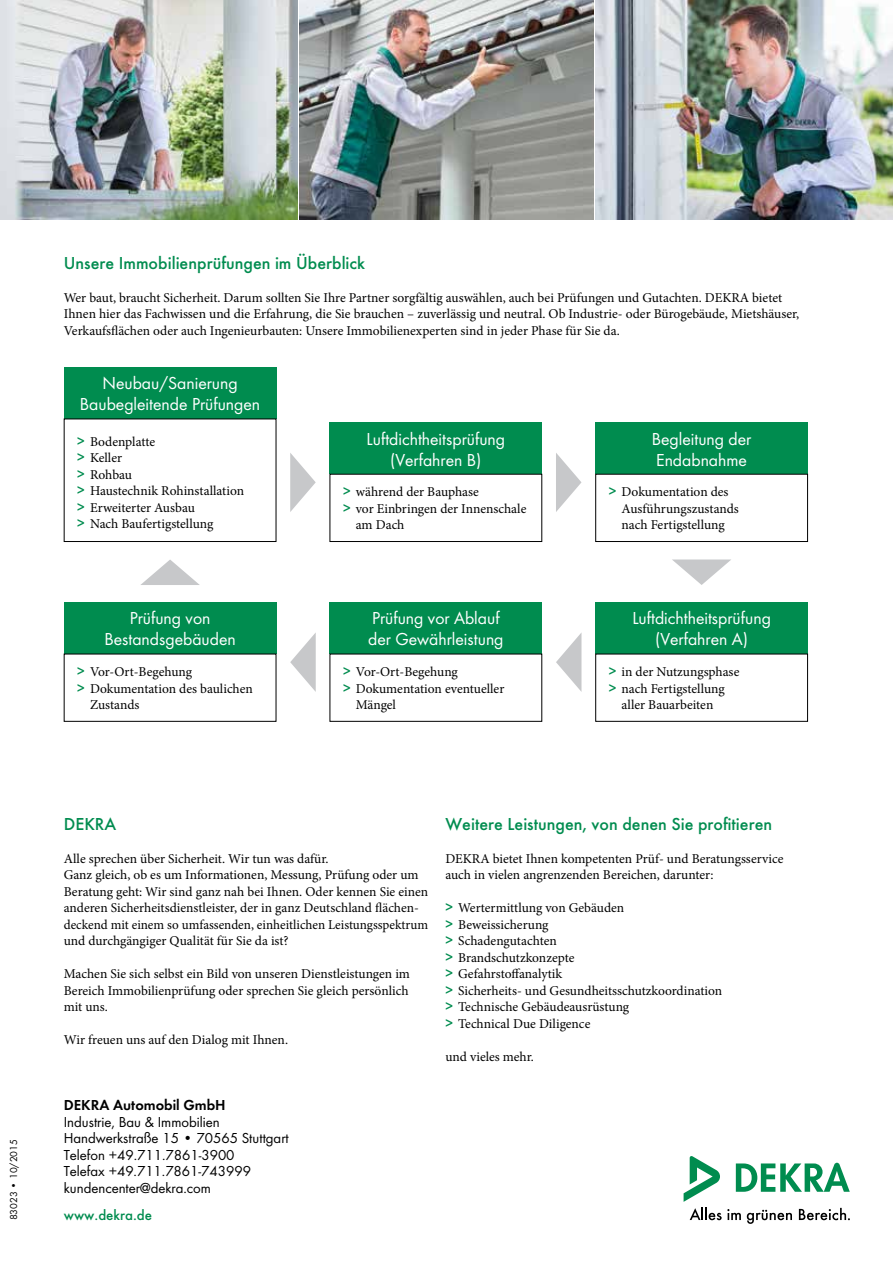
<style>
.page{position:relative;width:893px;height:1263px;background:#fff}
.page>*{position:absolute;margin:0;border:0;box-sizing:border-box;transform-origin:0 0}
.t1{font:18px/21px "Futura T Boo";color:#fff;text-align:center}
.t2{font:500 18px "Futura T";color:#008c4f}
.t3{font:15px/16.5px "Futura T Boo";color:#000}
.t4{font:15px "Futura T Dem";color:#000}
.t5{font:500 15px "Futura T";color:#008c4f}
.t6{font:13.5px/16.5px "Minion Pro";color:#000}
.t7{font:10.5px "Futura T Boo";color:#000}
.s1{font-family:"Futura T";font-weight:500;font-size:15px;color:#008c4f}
</style>
<div class="page">
<img style="left:0;top:0;width:298px;height:219px">
<img style="left:300px;top:0;width:293px;height:219px">
<img style="left:595px;top:0;width:298px;height:219px">
<svg style="left:736px;top:1163px;width:114px;height:29px"></svg>
<svg style="left:684px;top:1156px;width:36px;height:46px"></svg>
<svg style="left:690px;top:1208px;width:51px;height:12px"></svg>
<svg style="left:747px;top:1210px;width:45px;height:14px"></svg>
<svg style="left:799px;top:1208px;width:51px;height:12px"></svg>
<div style="left:64px;top:368px;width:212px;height:51px;background:#008c4f"></div>
<div style="left:330px;top:423px;width:212px;height:51px;background:#008c4f"></div>
<div style="left:595px;top:423px;width:213px;height:51px;background:#008c4f"></div>
<div style="left:64px;top:603px;width:212px;height:51px;background:#008c4f"></div>
<div style="left:330px;top:603px;width:212px;height:51px;background:#008c4f"></div>
<div style="left:595px;top:603px;width:213px;height:51px;background:#008c4f"></div>
<div style="left:64px;top:419px;width:212px;height:123px;border:1px solid #000"></div>
<div style="left:330px;top:474px;width:212px;height:68px;border:1px solid #000"></div>
<div style="left:595px;top:474px;width:213px;height:68px;border:1px solid #000"></div>
<div style="left:595px;top:654px;width:213px;height:68px;border:1px solid #000"></div>
<div style="left:64px;top:654px;width:212px;height:68px;border:1px solid #000"></div>
<div style="left:330px;top:654px;width:212px;height:68px;border:1px solid #000"></div>
<svg style="left:290px;top:453px;width:26px;height:59px"></svg>
<svg style="left:556px;top:633px;width:25px;height:58px"></svg>
<svg style="left:556px;top:453px;width:25px;height:59px"></svg>
<svg style="left:290px;top:633px;width:26px;height:59px"></svg>
<svg style="left:140px;top:559px;width:60px;height:26px"></svg>
<svg style="left:672px;top:559px;width:59px;height:26px"></svg>
<p class="t7" style="left:8px;top:1220px;width:83px;rotate:-90deg">83023 • 10/2015</p>
<h1 class="t2" style="left:64px;top:252px;width:303px">Unsere Immobilienprüfungen im Überblick</h1>
<p class="t6" style="left:64px;top:289px;width:737px">Wer baut, braucht Sicherheit. Darum sollten Sie Ihre Partner sorgfältig auswählen, auch bei Prüfungen und Gutachten. DEKRA bietet<br>Ihnen hier das Fachwissen und die Erfahrung, die Sie brauchen – zuverlässig und neutral. Ob Industrie- oder Bürogebäude, Mietshäuser,<br>Verkaufsflächen oder auch Ingenieurbauten: Unsere Immobilienexperten sind in jeder Phase für Sie da.</p>
<h1 class="t1" style="left:80px;top:373px;width:182px">Neubau/Sanierung<br>Baubegleitende Prüfungen</h1>
<h1 class="t1" style="left:367px;top:428px;width:140px">Luftdichtheitsprüfung (Verfahren B)</h1>
<h1 class="t1" style="left:652px;top:428px;width:101px;text-align:left">Begleitung der<br>Endabnahme</h1>
<p class="t6" style="left:77px;top:433px;width:168px"><span class="s1">&gt;</span> Bodenplatte<br><span class="s1">&gt;</span> Keller<br><span class="s1">&gt;</span> Rohbau<br><span class="s1">&gt;</span> Haustechnik Rohinstallation <span class="s1">&gt;</span> Erweiterter Ausbau<br><span class="s1">&gt;</span> Nach Baufertigstellung</p>
<p class="t6" style="left:343px;top:484px;width:137px"><span class="s1">&gt;</span> während der Bauphase</p>
<p class="t6" style="left:343px;top:500px;width:185px"><span class="s1">&gt;</span> vor Einbringen der Innenschale</p>
<p class="t6" style="left:356px;top:517px;width:50px">am Dach</p>
<p class="t6" style="left:622px;top:484px;width:119px;text-indent:-13px"><span class="s1">&gt;</span> Dokumentation des<br>Ausführungszustands nach Fertigstellung</p>
<h1 class="t1" style="left:104px;top:608px;width:133px">Prüfung von<br>Bestandsgebäuden</h1>
<h1 class="t1" style="left:368px;top:608px;width:137px;text-align:left">Prüfung vor Ablauf der Gewährleistung</h1>
<h1 class="t1" style="left:632px;top:608px;width:140px">Luftdichtheitsprüfung (Verfahren A)</h1>
<p class="t6" style="left:77px;top:664px;width:116px"><span class="s1">&gt;</span> Vor-Ort-Begehung</p>
<p class="t6" style="left:77px;top:680px;width:177px"><span class="s1">&gt;</span> Dokumentation des baulichen</p>
<p class="t6" style="left:90px;top:697px;width:51px">Zustands</p>
<p class="t6" style="left:343px;top:664px;width:116px"><span class="s1">&gt;</span> Vor-Ort-Begehung</p>
<p class="t6" style="left:343px;top:680px;width:163px"><span class="s1">&gt;</span> Dokumentation eventueller</p>
<p class="t6" style="left:356px;top:697px;width:42px">Mängel</p>
<p class="t6" style="left:609px;top:664px;width:132px"><span class="s1">&gt;</span> in der Nutzungsphase</p>
<p class="t6" style="left:609px;top:680px;width:117px"><span class="s1">&gt;</span> nach Fertigstellung</p>
<p class="t6" style="left:622px;top:697px;width:93px">aller Bauarbeiten</p>
<h1 class="t2" style="left:64px;top:813px;width:54px">DEKRA</h1>
<p class="t6" style="left:64px;top:850px;width:366px">Alle sprechen über Sicherheit. Wir tun was dafür.<br>Ganz gleich, ob es um Informationen, Messung, Prüfung oder um Beratung geht: Wir sind ganz nah bei Ihnen. Oder kennen Sie einen anderen Sicherheitsdienstleister, der in ganz Deutschland flächen&shy;deckend mit einem so umfassenden, einheitlichen Leistungsspektrum und durchgängiger Qualität für Sie da ist?</p>
<p class="t6" style="left:64px;top:965px;width:348px;text-align:justify">Machen Sie sich selbst ein Bild von unseren Dienstleistungen im Bereich Immobilienprüfung oder sprechen Sie gleich persönlich mit uns.</p>
<p class="t6" style="left:64px;top:1031px;width:226px">Wir freuen uns auf den Dialog mit Ihnen.</p>
<p class="t4" style="left:64px;top:1096px;width:163px">DEKRA Automobil GmbH</p>
<p class="t3" style="left:64px;top:1113px;width:227px">Industrie, Bau &amp; Immobilien<br>Handwerkstraße 15 • 70565 Stuttgart<br>Telefon +49.711.7861-3900<br>Telefax +49.711.7861-743999 kundencenter@dekra.com</p>
<p class="t5" style="left:64px;top:1206px;width:90px">www.dekra.de</p>
<h1 class="t2" style="left:445px;top:813px;width:328px">Weitere Leistungen, von denen Sie profitieren</h1>
<p class="t6" style="left:445px;top:850px;width:340px">DEKRA bietet Ihnen kompetenten Prüf- und Beratungsservice auch in vielen angrenzenden Bereichen, darunter:</p>
<p class="t6" style="left:445px;top:900px;width:278px"><span class="s1">&gt;</span> Wertermittlung von Gebäuden<br><span class="s1">&gt;</span> Beweissicherung<br><span class="s1">&gt;</span> Schadengutachten<br><span class="s1">&gt;</span> Brandschutzkonzepte<br><span class="s1">&gt;</span> Gefahrstoffanalytik<br><span class="s1">&gt;</span> Sicherheits- und Gesundheitsschutzkoordination <span class="s1">&gt;</span> Technische Gebäudeausrüstung<br><span class="s1">&gt;</span> Technical Due Diligence</p>
<p class="t6" style="left:445px;top:1048px;width:90px">und vieles mehr.</p>
</div>
